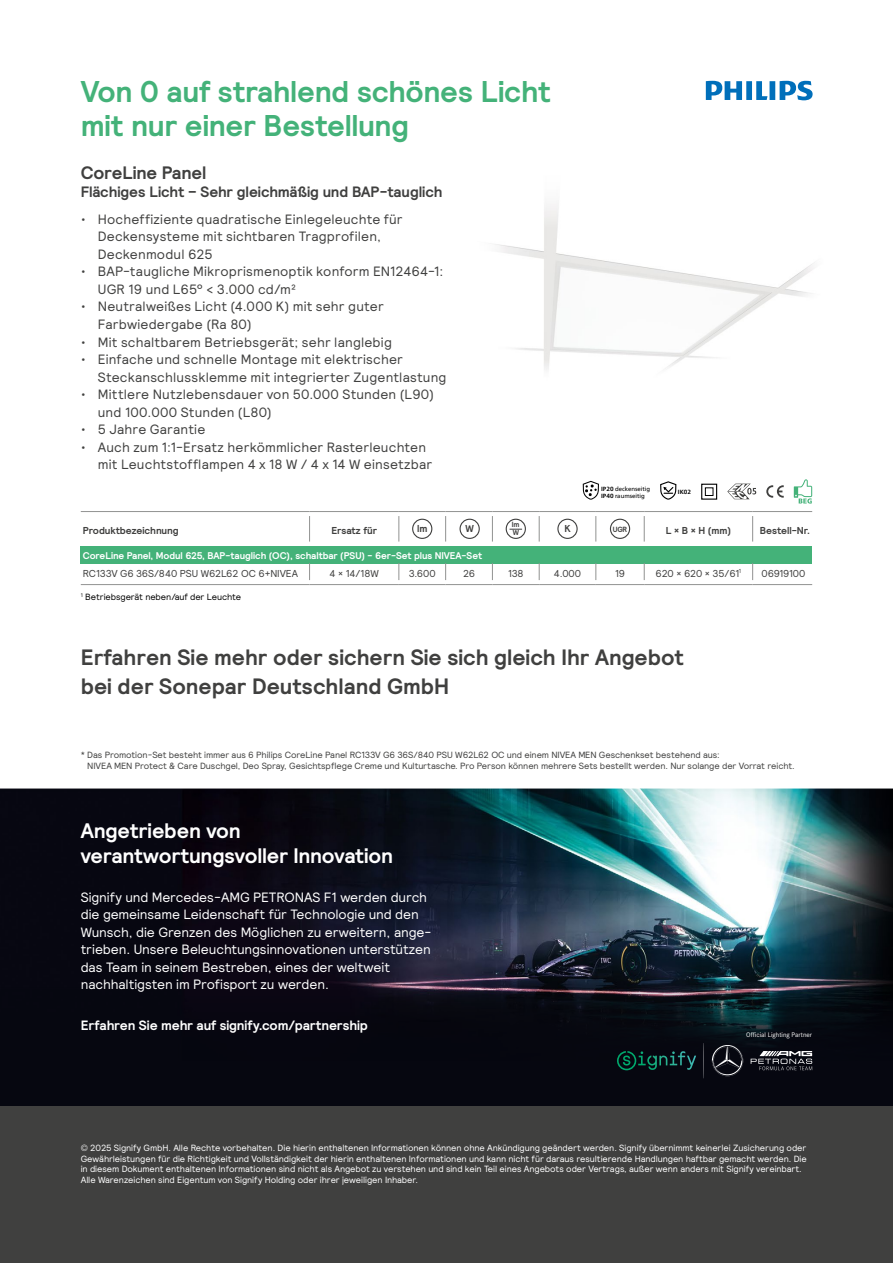
<style>
.page{position:relative;width:893px;height:1263px;background:#fff}
.page>*{position:absolute;margin:0;border:0;box-sizing:border-box;transform-origin:0 0}
.t1{font:700 30px/34.5px "Signify Relative";letter-spacing:-.01em;color:#44b279}
.t2{font:700 22.2px/29.4px "Signify Relative";color:#40403f}
.t3{font:700 21px/25.2px "Signify Relative";letter-spacing:-.01em;color:#fff}
.t4{font:700 18px "Signify Relative";letter-spacing:-.01em;color:#40403f}
.t5{font:700 15px "Signify Relative";letter-spacing:-.005em;color:#40403f}
.t6{font:13.5px/17.5px "Signify Relative";letter-spacing:.015em;color:#40403f}
.t7{font:13.5px/17.5px "Signify Relative";letter-spacing:-.01em;color:#fff}
.t8{font:700 13.5px "Signify Relative";letter-spacing:-.01em;color:#fff}
.t9{font:10.05px "Signify Relative";letter-spacing:-.015em;color:#40403f}
.t10{font:700 10.05px "Signify Relative";letter-spacing:-.01em;color:#40403f}
.t11{font:700 9.75px "Signify Relative";letter-spacing:-.01em;color:#fff}
.t12{font:9px/10.5px "Signify Relative";letter-spacing:-.01em;color:#fff}
.t13{font:9px/10.8px "Signify Relative";letter-spacing:-.01em;color:#40403f}
.t14{font:9px "Signify Relative";letter-spacing:-.01em;color:#000}
.t15{font:700 7.5px/8.1px "Signify Relative";color:#40403f}
.t16{font:6.9px "Corporate S";color:#fff}
.t17{font:6px/7.2px "Neue Frutiger World";color:#000}
.t18{font:700 6px "Neue Frutiger World";color:#000}
.s1{font-weight:700}
</style>
<div class="page">
<div style="left:0;top:1106px;width:893px;height:157px;background:#40403f"></div>
<div style="left:0;top:789px;width:893px;height:317px;background:#060710"></div>
<img style="left:198px;top:789px;width:695px;height:277px">
<img style="left:495px;top:204px;width:320px;height:166px">
<div style="left:81px;top:546px;width:731px;height:17px;background:#44b279"></div>
<hr style="left:81px;top:511px;width:229px;height:1px;background:#919291">
<hr style="left:310px;top:511px;width:89px;height:1px;background:#919291">
<hr style="left:399px;top:511px;width:47px;height:1px;background:#919291">
<hr style="left:446px;top:511px;width:46px;height:1px;background:#919291">
<hr style="left:492px;top:511px;width:47px;height:1px;background:#919291">
<hr style="left:539px;top:511px;width:57px;height:1px;background:#919291">
<hr style="left:596px;top:511px;width:48px;height:1px;background:#919291">
<hr style="left:644px;top:511px;width:109px;height:1px;background:#919291">
<hr style="left:753px;top:511px;width:59px;height:1px;background:#919291">
<svg style="left:309px;top:516px;width:1px;height:25px"></svg>
<svg style="left:398px;top:516px;width:1px;height:25px"></svg>
<svg style="left:445px;top:516px;width:1px;height:25px"></svg>
<svg style="left:492px;top:516px;width:1px;height:25px"></svg>
<svg style="left:539px;top:516px;width:1px;height:25px"></svg>
<svg style="left:595px;top:516px;width:1px;height:25px"></svg>
<svg style="left:644px;top:516px;width:1px;height:25px"></svg>
<svg style="left:752px;top:516px;width:1px;height:25px"></svg>
<svg style="left:309px;top:563px;width:1px;height:17px"></svg>
<svg style="left:398px;top:563px;width:1px;height:17px"></svg>
<svg style="left:445px;top:563px;width:1px;height:17px"></svg>
<svg style="left:492px;top:563px;width:1px;height:17px"></svg>
<svg style="left:539px;top:563px;width:1px;height:17px"></svg>
<svg style="left:595px;top:563px;width:1px;height:17px"></svg>
<svg style="left:644px;top:563px;width:1px;height:17px"></svg>
<svg style="left:752px;top:563px;width:1px;height:17px"></svg>
<hr style="left:81px;top:584px;width:229px;height:1px;background:#919291">
<hr style="left:310px;top:584px;width:89px;height:1px;background:#919291">
<hr style="left:399px;top:584px;width:47px;height:1px;background:#919291">
<hr style="left:446px;top:584px;width:46px;height:1px;background:#919291">
<hr style="left:492px;top:584px;width:47px;height:1px;background:#919291">
<hr style="left:539px;top:584px;width:57px;height:1px;background:#919291">
<hr style="left:596px;top:584px;width:48px;height:1px;background:#919291">
<hr style="left:644px;top:584px;width:109px;height:1px;background:#919291">
<hr style="left:753px;top:584px;width:59px;height:1px;background:#919291">
<svg style="left:583px;top:481px;width:16px;height:19px"></svg>
<svg style="left:659px;top:481px;width:18px;height:83px"></svg>
<svg style="left:794px;top:479px;width:18px;height:25px"></svg>
<svg style="left:727px;top:484px;width:29px;height:15px"></svg>
<svg style="left:766px;top:485px;width:18px;height:13px"></svg>
<div style="left:701px;top:484px;width:16px;height:16px;border:1px solid #000"></div>
<div style="left:705px;top:487px;width:8px;height:9px;border:1px solid #000"></div>
<div style="left:412px;top:519px;width:20px;height:20px;border:1px solid #40403f;border-radius:50%"></div>
<div style="left:459px;top:519px;width:21px;height:20px;border:1px solid #40403f;border-radius:50%"></div>
<div style="left:506px;top:519px;width:20px;height:20px;border:1px solid #40403f;border-radius:50%"></div>
<svg style="left:509px;top:529px;width:13px;height:1px"></svg>
<div style="left:557px;top:519px;width:21px;height:20px;border:1px solid #40403f;border-radius:50%"></div>
<div style="left:610px;top:519px;width:20px;height:20px;border:1px solid #40403f;border-radius:50%"></div>
<svg style="left:712px;top:1045px;width:31px;height:31px"></svg>
<svg style="left:751px;top:1051px;width:61px;height:19px"></svg>
<svg style="left:704px;top:1043px;width:1px;height:23px"></svg>
<svg style="left:617px;top:1051px;width:78px;height:19px"></svg>
<svg style="left:706px;top:81px;width:107px;height:19px"></svg>
<h1 class="t1" style="left:81px;top:74px;width:471px">Von 0 auf strahlend schönes Licht mit nur einer Bestellung</h1>
<h3 class="t4" style="left:81px;top:161px;width:127px">CoreLine Panel</h3>
<p class="t5" style="left:81px;top:182px;width:363px">Flächiges Licht – Sehr gleichmäßig und BAP-tauglich</p>
<p class="t6" style="left:98px;top:210px;width:306px;text-indent:-17px">• Hocheffiziente quadratische Einlegeleuchte für<br>Deckensysteme mit sichtbaren Tragprofilen,<br>Deckenmodul 625</p>
<p class="t6" style="left:98px;top:262px;width:347px;text-indent:-17px">• BAP-taugliche Mikroprismenoptik konform EN12464-1:<br>UGR 19 und L65° &lt; 3.000 cd/m²</p>
<p class="t6" style="left:98px;top:297px;width:288px;text-indent:-17px">• Neutralweißes Licht (4.000 K) mit sehr guter<br>Farbwiedergabe (Ra 80)</p>
<p class="t6" style="left:81px;top:332px;width:313px">• Mit schaltbarem Betriebsgerät; sehr langlebig</p>
<p class="t6" style="left:98px;top:350px;width:350px;text-indent:-17px">• Einfache und schnelle Montage mit elektrischer<br>Steckanschlussklemme mit integrierter Zugentlastung</p>
<p class="t6" style="left:98px;top:385px;width:338px;text-indent:-17px">• Mittlere Nutzlebensdauer von 50.000 Stunden (L90) und 100.000 Stunden (L80)</p>
<p class="t6" style="left:81px;top:420px;width:126px">• 5 Jahre Garantie</p>
<p class="t6" style="left:98px;top:438px;width:336px;text-indent:-17px">• Auch zum 1:1-Ersatz herkömmlicher Rasterleuchten mit Leuchtstofflampen 4 x 18 W / 4 x 14 W einsetzbar</p>
<p class="t17" style="left:601px;top:485px;width:51px"><span class="s1">IP20</span> deckenseitig<br><span class="s1">IP40</span> raumseitig</p>
<p class="t18" style="left:678px;top:486px;width:15px">IK02</p>
<p class="t10" style="left:83px;top:524px;width:97px">Produktbezeichnung</p>
<p class="t10" style="left:331px;top:524px;width:47px">Ersatz für</p>
<p class="t10" style="left:417px;top:522px;width:12px">lm</p>
<p class="t10" style="left:465px;top:522px;width:10px">W</p>
<p class="t15" style="left:512px;top:521px;width:9px">lm<br>W</p>
<p class="t10" style="left:564px;top:522px;width:8px">K</p>
<p class="t15" style="left:613px;top:525px;width:16px">UGR</p>
<p class="t10" style="left:666px;top:524px;width:67px">L × B × H (mm)</p>
<p class="t10" style="left:760px;top:524px;width:52px">Bestell-Nr.</p>
<p class="t11" style="left:83px;top:550px;width:401px">CoreLine Panel, Modul 625, BAP-tauglich (OC), schaltbar (PSU) - 6er-Set plus NIVEA-Set</p>
<p class="t9" style="left:83px;top:567px;width:217px">RC133V G6 36S/840 PSU W62L62 OC 6+NIVEA</p>
<p class="t9" style="left:330px;top:567px;width:51px">4 × 14/18W</p>
<p class="t9" style="left:409px;top:567px;width:28px">3.600</p>
<p class="t9" style="left:463px;top:567px;width:13px">26</p>
<p class="t9" style="left:508px;top:567px;width:17px">138</p>
<p class="t9" style="left:554px;top:567px;width:29px">4.000</p>
<p class="t9" style="left:615px;top:567px;width:11px">19</p>
<p class="t9" style="left:656px;top:567px;width:87px">620 × 620 × 35/61<sup>1</sup></p>
<p class="t9" style="left:761px;top:567px;width:45px">06919100</p>
<p class="t14" style="left:81px;top:591px;width:162px"><sup>1</sup> Betriebsgerät neben/auf der Leuchte</p>
<h2 class="t2" style="left:81px;top:642px;width:605px">Erfahren Sie mehr oder sichern Sie sich gleich Ihr Angebot bei der Sonepar Deutschland GmbH</h2>
<p class="t13" style="left:87px;top:749px;width:709px;text-indent:-7px">* Das Promotion-Set besteht immer aus 6 Philips CoreLine Panel RC133V G6 36S/840 PSU W62L62 OC und einem NIVEA MEN Geschenkset bestehend aus:<br>NIVEA MEN Protect &amp; Care Duschgel, Deo Spray, Gesichtspflege Creme und Kulturtasche. Pro Person können mehrere Sets bestellt werden. Nur solange der Vorrat reicht.</p>
<h3 class="t3" style="left:81px;top:817px;width:314px">Angetrieben von verantwortungsvoller Innovation</h3>
<p class="t7" style="left:81px;top:888px;width:352px">Signify und Mercedes-AMG PETRONAS F1 werden durch die gemeinsame Leidenschaft für Technologie und den Wunsch, die Grenzen des Möglichen zu erweitern, ange&shy;trieben. Unsere Beleuchtungsinnovationen unterstützen das Team in seinem Bestreben, eines der weltweit nachhaltigsten im Profisport zu werden.</p>
<p class="t8" style="left:81px;top:1016px;width:289px">Erfahren Sie mehr auf signify.com/partnership</p>
<p class="t16" style="left:746px;top:1031px;width:67px">Official Lighting Partner</p>
<p class="t12" style="left:81px;top:1142px;width:727px">© 2025 Signify GmbH. Alle Rechte vorbehalten. Die hierin enthaltenen Informationen können ohne Ankündigung geändert werden. Signify übernimmt keinerlei Zusicherung oder Gewährleistungen für die Richtigkeit und Vollständigkeit der hierin enthaltenen Informationen und kann nicht für daraus resultierende Handlungen haftbar gemacht werden. Die in diesem Dokument enthaltenen Informationen sind nicht als Angebot zu verstehen und sind kein Teil eines Angebots oder Vertrags, außer wenn anders mit Signify vereinbart.<br>Alle Warenzeichen sind Eigentum von Signify Holding oder ihrer jeweiligen Inhaber.</p>
</div>
